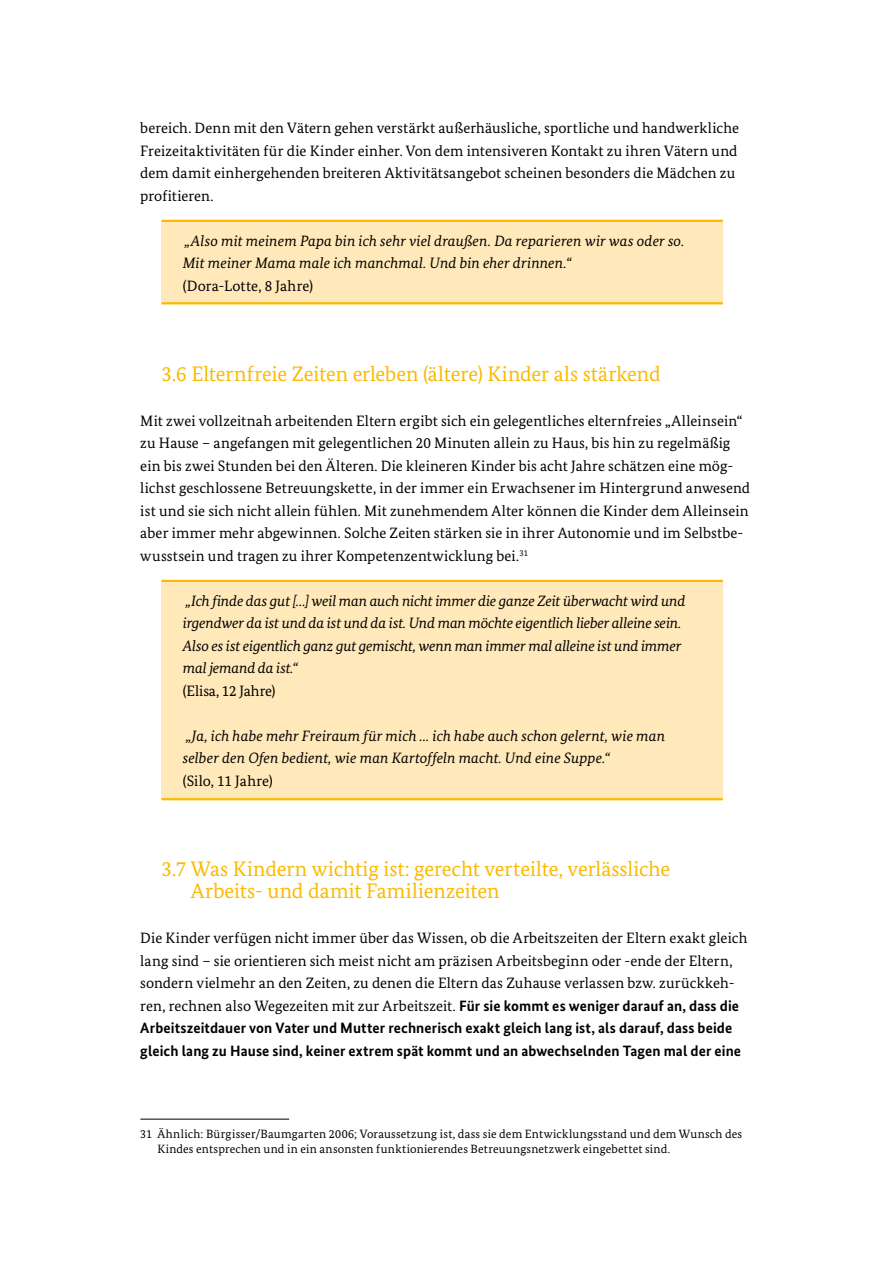
<style>
.page{position:relative;width:893px;height:1263px;background:#fff}
.page>*{position:absolute;margin:0;border:0;box-sizing:border-box;transform-origin:0 0}
._1_1_Head{font:21px/22.5px "Bundes Serif";letter-spacing:-.005em;color:#fbba00}
.Fließtext{font:15px/22.5px "Bundes Serif";letter-spacing:.005em;color:#000}
.Zitate{font:italic 15px/22.5px "Bundes Serif";color:#000}
.Fussnoten{font:12px/15px "Bundes Serif";letter-spacing:.015em;color:#000}
.s1{font-style:normal}
.s2{font-family:"Bundes Sans";font-weight:700}
</style>
<div class="page">
<div style="left:162px;top:221px;width:561px;height:82px;background:#ffe9ba"></div>
<hr style="left:162px;top:220px;width:561px;height:2px;background:#fbba00">
<hr style="left:162px;top:302px;width:561px;height:2px;background:#fbba00">
<div style="left:162px;top:581px;width:561px;height:218px;background:#ffe9ba"></div>
<hr style="left:162px;top:580px;width:561px;height:2px;background:#fbba00">
<hr style="left:162px;top:798px;width:561px;height:2px;background:#fbba00">
<hr style="left:140px;top:1119px;width:149px;height:1px;background:#000">
<p class="Fließtext" style="left:140px;top:117px;width:600px">bereich. Denn mit den Vätern gehen verstärkt außerhäusliche, sportliche und handwerkliche Freizeitaktivitäten für die Kinder einher. Von dem intensiveren Kontakt zu ihren Vätern und dem damit einhergehenden breiteren Aktivitätsangebot scheinen besonders die Mädchen zu profitieren.</p>
<p class="Zitate" style="left:183px;top:229px;width:503px">„Also mit meinem Papa bin ich sehr viel draußen. Da reparieren wir was oder so.<br>Mit meiner Mama male ich manchmal. Und bin eher drinnen.“<br><span class="s1">(Dora-Lotte, 8 Jahre)</span></p>
<h1 class="_1_1_Head" style="left:162px;top:362px;width:501px">3.6 Elternfreie Zeiten erleben (ältere) Kinder als stärkend</h1>
<p class="Fließtext" style="left:140px;top:409px;width:611px">Mit zwei vollzeitnah arbeitenden Eltern ergibt sich ein gelegentliches elternfreies „Alleinsein“ zu Hause – angefangen mit gelegentlichen 20 Minuten allein zu Haus, bis hin zu regelmäßig ein bis zwei Stunden bei den Älteren. Die kleineren Kinder bis acht Jahre schätzen eine mög&shy;lichst geschlossene Betreuungskette, in der immer ein Erwachsener im Hintergrund anwesend ist und sie sich nicht allein fühlen. Mit zunehmendem Alter können die Kinder dem Alleinsein aber immer mehr abgewinnen. Solche Zeiten stärken sie in ihrer Autonomie und im Selbstbe&shy;wusstsein und tragen zu ihrer Kompetenzentwicklung bei.<sup>31</sup></p>
<p class="Zitate" style="left:183px;top:589px;width:504px">„Ich finde das gut […] weil man auch nicht immer die ganze Zeit überwacht wird und irgendwer da ist und da ist und da ist. Und man möchte eigentlich lieber alleine sein.<br>Also es ist eigentlich ganz gut gemischt, wenn man immer mal alleine ist und immer mal jemand da ist.“<br><span class="s1">(Elisa, 12 Jahre)</span></p>
<p class="Zitate" style="left:183px;top:724px;width:484px">„Ja, ich habe mehr Freiraum für mich … ich habe auch schon gelernt, wie man selber den Ofen bedient, wie man Kartoffeln macht. Und eine Suppe.“<br><span class="s1">(Silo, 11 Jahre)</span></p>
<h1 class="_1_1_Head" style="left:191px;top:857px;width:481px;text-indent:-29px">3.7 Was Kindern wichtig ist: gerecht verteilte, verlässliche<br>Arbeits- und damit Familienzeiten</h1>
<p class="Fließtext" style="left:140px;top:927px;width:608px">Die Kinder verfügen nicht immer über das Wissen, ob die Arbeitszeiten der Eltern exakt gleich lang sind – sie orientieren sich meist nicht am präzisen Arbeitsbeginn oder -ende der Eltern, sondern vielmehr an den Zeiten, zu denen die Eltern das Zuhause verlassen bzw. zurückkeh&shy;ren, rechnen also Wegezeiten mit zur Arbeitszeit. <span class="s2">Für sie kommt es weniger darauf an, dass die Arbeitszeitdauer von Vater und Mutter rechnerisch exakt gleich lang ist, als darauf, dass beide gleich lang zu Hause sind, keiner extrem spät kommt und an abwechselnden Tagen mal der eine</span></p>
<p class="Fussnoten" style="left:157px;top:1126px;width:586px;text-indent:-17px">31 Ähnlich: Bürgisser/Baumgarten 2006; Voraussetzung ist, dass sie dem Entwicklungsstand und dem Wunsch des<br>Kindes entsprechen und in ein ansonsten funktionierendes Betreuungsnetzwerk eingebettet sind.</p>
</div>
